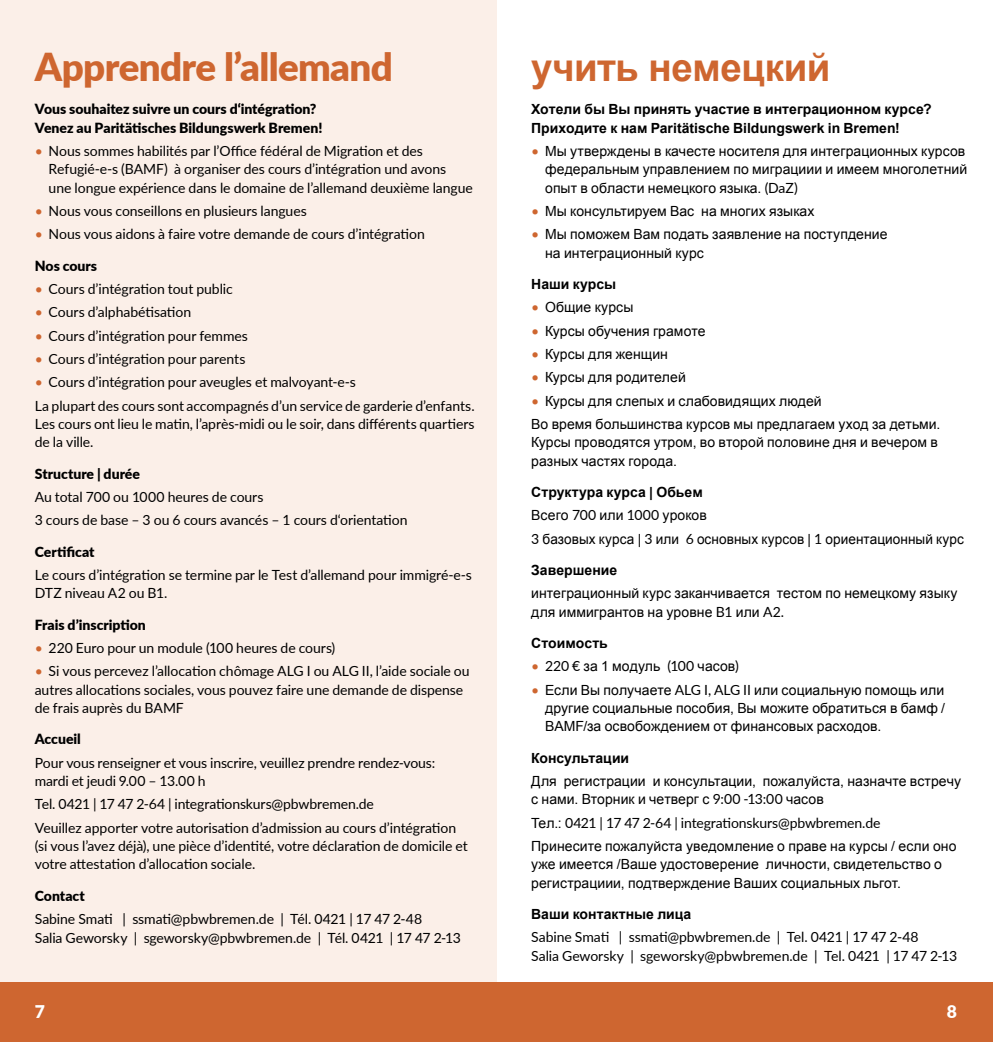
<style>
.page{position:relative;width:993px;height:1042px;background:#fff}
.page>*{position:absolute;margin:0;border:0;box-sizing:border-box;transform-origin:0 0}
.t1{font:900 38.5px "Lato";letter-spacing:-.015em;color:#ce6630}
.t2{font:700 38.5px "Arial";letter-spacing:-.015em;color:#ce6630}
.t3{font:900 17.5px "Lato";color:#fff}
.t4{font:14px/18.4px "Lato";letter-spacing:-.005em;color:#000}
.t5{font:14px/18.4px "Arial";letter-spacing:.005em;color:#000}
.t6{font:700 14px/18.4px "Arial";color:#000}
.t7{font:900 14px/18.4px "Lato";color:#000}
.s1{color:#ce6630}
.s2{font-family:"Lato";color:#ce6630}
.s3{font-family:"Lato"}
.s4{font-weight:700}
.s5{font-family:"Arial"}
</style>
<div class="page">
<div style="left:0;top:0;width:496px;height:1008px;background:#fbefe8"></div>
<div style="left:0;top:982px;width:992px;height:60px;background:#ce6630"></div>
<h1 class="t1" style="left:35px;top:38px;width:360px">Apprendre l’allemand</h1>
<p class="t7" style="left:35px;top:99px;width:289px">Vous souhaitez suivre un cours d‘intégration?<br>Venez au Paritätisches Bildungswerk Bremen!</p>
<p class="t4" style="left:49px;top:141px;width:425px;text-indent:-14px"><span class="s1">•</span> Nous sommes habilités par l’Office fédéral de Migration et des<br>Refugié-e-s (BAMF) à organiser des cours d’intégration und avons<br>une longue expérience dans le domaine de l’allemand deuxième langue</p>
<p class="t4" style="left:35px;top:201px;width:273px"><span class="s1">•</span> Nous vous conseillons en plusieurs langues</p>
<p class="t4" style="left:35px;top:225px;width:391px"><span class="s1">•</span> Nous vous aidons à faire votre demande de cours d’intégration</p>
<p class="t7" style="left:35px;top:256px;width:64px">Nos cours</p>
<p class="t4" style="left:35px;top:279px;width:199px"><span class="s1">•</span> Cours d’intégration tout public</p>
<p class="t4" style="left:35px;top:302px;width:158px"><span class="s1">•</span> Cours d’alphabétisation</p>
<p class="t4" style="left:35px;top:326px;width:215px"><span class="s1">•</span> Cours d’intégration pour femmes</p>
<p class="t4" style="left:35px;top:349px;width:212px"><span class="s1">•</span> Cours d’intégration pour parents</p>
<p class="t4" style="left:35px;top:370px;width:441px;line-height:23.3px"><span class="s1">•</span> Cours d’intégration pour aveugles et malvoyant-e-s<br>La plupart des cours sont accompagnés d’un service de garderie d’enfants.</p>
<p class="t4" style="left:35px;top:414px;width:441px">Les cours ont lieu le matin, l’après-midi ou le soir, dans différents quartiers de la ville.</p>
<p class="t7" style="left:35px;top:464px;width:107px">Structure | durée</p>
<p class="t4" style="left:35px;top:485px;width:374px;line-height:23.3px">Au total 700 ou 1000 heures de cours<br>3 cours de base – 3 ou 6 cours avancés – 1 cours d‘orientation</p>
<p class="t7" style="left:35px;top:542px;width:61px">Certificat</p>
<p class="t4" style="left:35px;top:565px;width:438px">Le cours d’intégration se termine par le Test d’allemand pour immigré-e-s<br>DTZ niveau A2 ou B1.</p>
<p class="t7" style="left:35px;top:614px;width:113px">Frais d’inscription</p>
<p class="t4" style="left:35px;top:638px;width:302px"><span class="s1">•</span> 220 Euro pour un module (100 heures de cours)</p>
<p class="t4" style="left:35px;top:661px;width:436px"><span class="s1">•</span> Si vous percevez l’allocation chômage ALG I ou ALG II, l’aide sociale ou autres allocations sociales, vous pouvez faire une demande de dispense de frais auprès du BAMF</p>
<p class="t7" style="left:35px;top:729px;width:48px">Accueil</p>
<p class="t4" style="left:35px;top:752px;width:402px">Pour vous renseigner et vous inscrire, veuillez prendre rendez-vous: mardi et jeudi 9.00 – 13.00 h</p>
<p class="t4" style="left:35px;top:792px;width:423px;line-height:23.3px">Tel. 0421 | 17 47 2-64 | integrationskurs@pbwbremen.de<br>Veuillez apporter votre autorisation d’admission au cours d’intégration</p>
<p class="t4" style="left:35px;top:836px;width:434px">(si vous l’avez déjà), une pièce d’identité, votre déclaration de domicile et votre attestation d’allocation sociale.</p>
<p class="t7" style="left:35px;top:885px;width:52px">Contact</p>
<p class="t4" style="left:35px;top:908px;width:427px;line-height:19.2px">Sabine Smati | ssmati@pbwbremen.de | Tél. 0421 | 17 47 2-48<br>Salia Geworsky | sgeworsky@pbwbremen.de | Tél. 0421 | 17 47 2-13</p>
<h1 class="t2" style="left:531px;top:42px;width:300px">учить немецкий</h1>
<p class="t6" style="left:531px;top:101px;width:402px">Хотели бы Вы принять участие в интеграционном курсе?<br>Приходите к нам Paritätische Bildungswerk in Bremen!</p>
<p class="t5" style="left:545px;top:142px;width:423px;text-indent:-14px"><span class="s2">•</span> Мы утверждены в качесте носителя для интеграционных курсов федеральным управлением по миграциии и имеем многолетний опыт в области немецкого языка. <span class="s3">(DaZ)</span></p>
<p class="t5" style="left:531px;top:202px;width:285px"><span class="s2">•</span> Мы консультируем Вас на многих языках</p>
<p class="t5" style="left:545px;top:225px;width:344px;text-indent:-14px"><span class="s2">•</span> Мы поможем Вам подать заявление на поступдение на интеграционный курс</p>
<p class="t6" style="left:531px;top:275px;width:86px">Наши курсы</p>
<p class="t5" style="left:531px;top:298px;width:104px"><span class="s2">•</span> Общие курсы</p>
<p class="t5" style="left:531px;top:322px;width:176px"><span class="s2">•</span> Курсы обучения грамоте</p>
<p class="t5" style="left:531px;top:345px;width:138px"><span class="s2">•</span> Курсы для женщин</p>
<p class="t5" style="left:531px;top:368px;width:156px"><span class="s2">•</span> Курсы для родителей</p>
<p class="t5" style="left:531px;top:389px;width:410px;line-height:23.3px"><span class="s2">•</span> Курсы для слепых и слабовидящих людей<br>Во время большинства курсов мы предлагаем уход за детьми.</p>
<p class="t5" style="left:531px;top:433px;width:408px">Курсы проводятся утром, во второй половине дня и вечером в разных частях города.</p>
<p class="t5" style="left:531px;top:481px;width:434px;line-height:23.3px"><span class="s4">Структура курса | Oбьем<br></span>Всего <span class="s3">700</span> или <span class="s3">1000</span> уроков<br><span class="s3">3</span> базовых курса | <span class="s3">3</span> или <span class="s3">6</span> основных курсов | <span class="s3">1</span> ориентационный курс</p>
<p class="t6" style="left:531px;top:561px;width:87px">Завершение</p>
<p class="t5" style="left:531px;top:584px;width:427px">интеграционный курс заканчивается тестом по немецкому языку для иммигрантов на уровне <span class="s3">В1</span> или <span class="s3">А2.</span></p>
<p class="t6" style="left:531px;top:634px;width:78px">Стоимость</p>
<p class="t5" style="left:531px;top:657px;width:209px"><span class="s2">•</span> <span class="s3">220 €</span> за 1 модуль <span class="s3">(100</span> часов<span class="s3">)</span></p>
<p class="t5" style="left:545px;top:680px;width:401px;text-align:justify;text-indent:-14px"><span class="s2">•</span> Если Вы получаете <span class="s3">ALG I, АLG</span> II или социальную помощь или другие социальные пособия, Вы можите обратиться в бамф / BAMF/за освобождением от финансовых расходов.</p>
<p class="t6" style="left:531px;top:749px;width:99px">Консультации</p>
<p class="t5" style="left:531px;top:772px;width:431px">Для регистрации и консультации, пожалуйста, назначте встречу с нами. Вторник и четверг с <span class="s3">9:00 -13:00</span> часов</p>
<p class="t4" style="left:531px;top:813px;width:350px"><span class="s5">Тел.:</span> 0421 | 17 47 2-64 | integrationskurs@pbwbremen.de</p>
<p class="t5" style="left:531px;top:837px;width:426px">Принесите пожалуйста уведомление о праве на курсы / если оно уже имеется /Bаше удостоверение личности, свидетельство о регистрациии, подтверждение Bаших социальных льгот.</p>
<p class="t6" style="left:531px;top:905px;width:162px">Ваши контактные лица</p>
<p class="t4" style="left:531px;top:927px;width:427px">Sabine Smati | ssmati@pbwbremen.de | Tel. 0421 | 17 47 2-48<br>Salia Geworsky | sgeworsky@pbwbremen.de | Tel. 0421 | 17 47 2-13</p>
<p class="t3" style="left:35px;top:998px;width:12px">7</p>
<p class="t3" style="left:946px;top:998px;width:12px">8</p>
</div>
